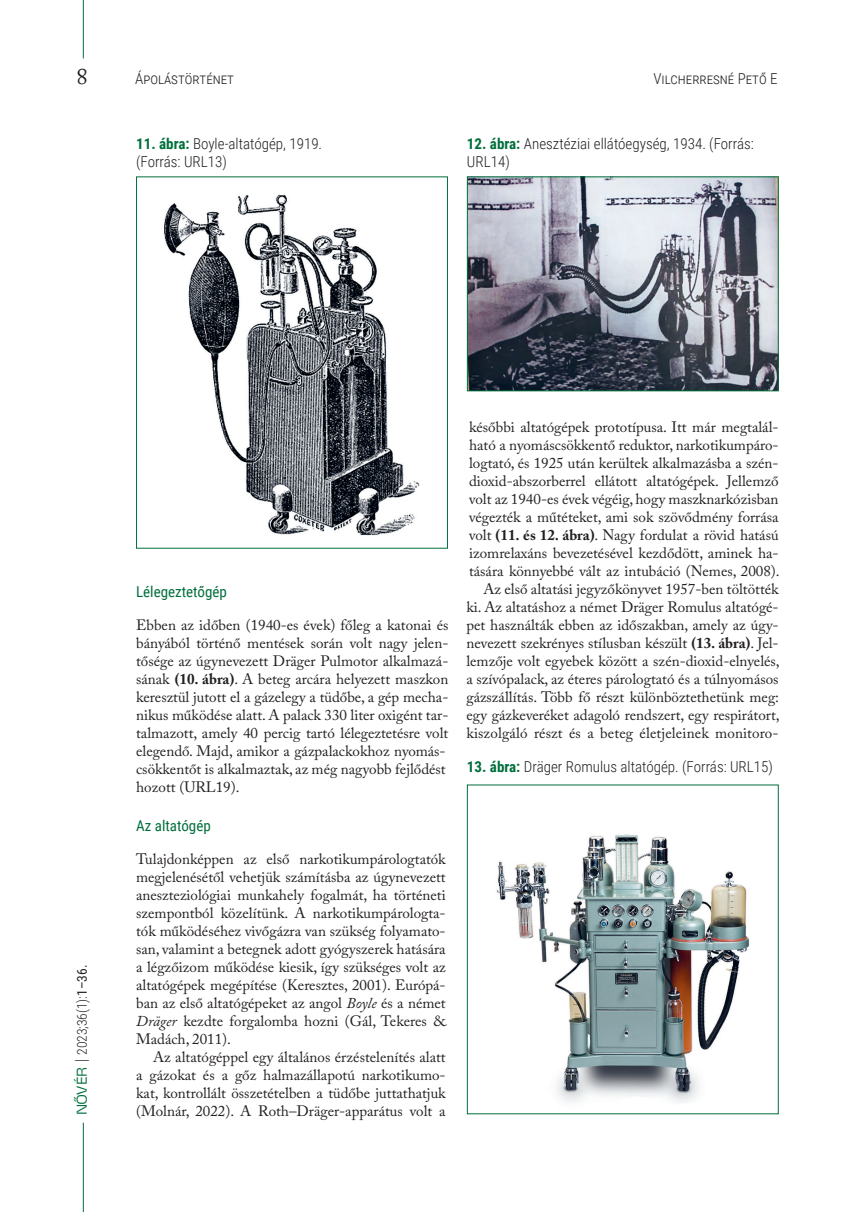
<style>
.page{position:relative;width:851px;height:1212px;background:#fff}
.page>*{position:absolute;margin:0;border:0;box-sizing:border-box;transform-origin:0 0}
.t1{font:22.5px "Adobe Caslon Pro";color:#231f20}
.t2{font:15px/18px "Adobe Caslon Pro";color:#231f20;text-align:justify}
.List_Paragraph{font:300 15px/18px "Roboto Condensed";color:#231f20}
._2_alcím{font:15px "Roboto Condensed";color:#006f3c}
.t3{font:300 13.5px "Roboto Condensed";color:#231f20}
.s1{font-weight:700;color:#006f3c}
.s2{font-family:"Max OT";color:#006f3c}
.s3{font-family:"Adobe Caslon Pro";font-weight:400}
.s4{font-weight:400}
.s5{font-weight:700}
.s6{font-style:italic}
</style>
<div class="page">
<hr style="left:83px;top:1123px;width:1px;height:89px;background:#006f3c">
<hr style="left:83px;top:0;width:1px;height:58px;background:#006f3c">
<img style="left:164px;top:194px;width:256px;height:342px">
<div style="left:136px;top:176px;width:312px;height:373px;border:1px solid #006f3c"></div>
<img style="left:469px;top:178px;width:307px;height:211px">
<div style="left:467px;top:176px;width:311px;height:215px;border:1px solid #006f3c"></div>
<img style="left:496px;top:834px;width:254px;height:269px">
<h1 class="t1" style="left:77px;top:63px;width:13px">8</h1>
<p class="List_Paragraph" style="left:135px;top:69px;width:100px">Ápolástörténet</p>
<p class="List_Paragraph" style="left:653px;top:69px;width:126px">Vilcherresné Pető E</p>
<p class="List_Paragraph" style="left:136px;top:135px;width:187px"><span class="s1">11. ábra:</span> Boyle-altatógép, 1919. (Forrás: URL13)</p>
<p class="List_Paragraph" style="left:467px;top:135px;width:288px"><span class="s1">12. ábra:</span> Anesztéziai ellátóegység, 1934. (Forrás:<br>URL14)</p>
<p class="t3" style="left:73px;top:1115px;width:152px;rotate:-90deg"><span class="s2">NŐVÉR</span> <span class="s3">|</span> 2023;36(1):<span class="s4">1–36.</span></p>
<p class="_2_alcím" style="left:136px;top:581px;width:92px">Lélegeztetőgép</p>
<p class="t2" style="left:136px;top:616px;width:314px;text-align:left">Ebben az időben (1940-es évek) főleg a katonai és bányából történő mentések során volt nagy jelen&shy;tősége az úgynevezett Dräger Pulmotor alkalmazá&shy;sának <span class="s5">(10. ábra)</span>. A beteg arcára helyezett maszkon keresztül jutott el a gázelegy a tüdőbe, a gép mecha&shy;nikus működése alatt. A palack 330 liter oxigént tar&shy;talmazott, amely 40 percig tartó lélegeztetésre volt elegendő. Majd, amikor a gázpalackokhoz nyomás&shy;csökkentőt is alkalmaztak, az még nagyobb fejlődést hozott (URL19).</p>
<p class="_2_alcím" style="left:136px;top:815px;width:76px">Az altatógép</p>
<p class="t2" style="left:136px;top:850px;width:311px">Tulajdonképpen az első narkotikumpárologtatók megjelenésétől vehetjük számításba az úgynevezett aneszteziológiai munkahely fogalmát, ha történeti szempontból közelítünk. A narkotikumpárologta&shy;tók működéséhez vivőgázra van szükség folyamato&shy;san, valamint a betegnek adott gyógyszerek hatására a légzőizom működése kiesik, így szükséges volt az altatógépek megépítése (Keresztes, 2001). Európá&shy;ban az első altatógépeket az angol <span class="s6">Boyle</span> és a német <span class="s6">Dräger</span> kezdte forgalomba hozni (Gál, Tekeres &amp; Madách, 2011).</p>
<p class="t2" style="left:136px;top:1048px;width:311px;text-indent:17px">Az altatógéppel egy általános érzéstelenítés alatt a gázokat és a gőz halmazállapotú narkotikumo&shy;kat, kontrollált összetételben a tüdőbe juttathatjuk (Molnár, 2022). A Roth–Dräger-apparátus volt a</p>
<p class="t2" style="left:469px;top:418px;width:312px">későbbi altatógépek prototípusa. Itt már megtalál&shy;ható a nyomáscsökkentő reduktor, narkotikumpáro&shy;logtató, és 1925 után kerültek alkalmazásba a szén&shy;dioxid-abszorberrel ellátott altatógépek. Jellemző volt az 1940-es évek végéig, hogy maszknarkózisban végezték a műtéteket, ami sok szövődmény forrása volt <span class="s5">(11. és 12. ábra)</span>. Nagy fordulat a rövid hatású izomrelaxáns bevezetésével kezdődött, aminek ha&shy;tására könnyebbé vált az intubáció (Nemes, 2008).</p>
<p class="t2" style="left:466px;top:580px;width:315px;text-indent:17px">Az első altatási jegyzőkönyvet 1957-ben töltötték ki. Az altatáshoz a német Dräger Romulus altatógé&shy;pet használták ebben az időszakban, amely az úgy&shy;nevezett szekrényes stílusban készült <span class="s5">(13. ábra)</span>. Jel&shy;lemzője volt egyebek között a szén-dioxid-elnyelés, a szívópalack, az éteres párologtató és a túlnyomásos gázszállítás. Több fő részt különböztethetünk meg: egy gázkeveréket adagoló rendszert, egy respirátort, kiszolgáló részt és a beteg életjeleinek monitoro-</p>
<p class="List_Paragraph" style="left:467px;top:757px;width:307px"><span class="s1">13. ábra:</span> Dräger Romulus altatógép. (Forrás: URL15)</p>
</div>
